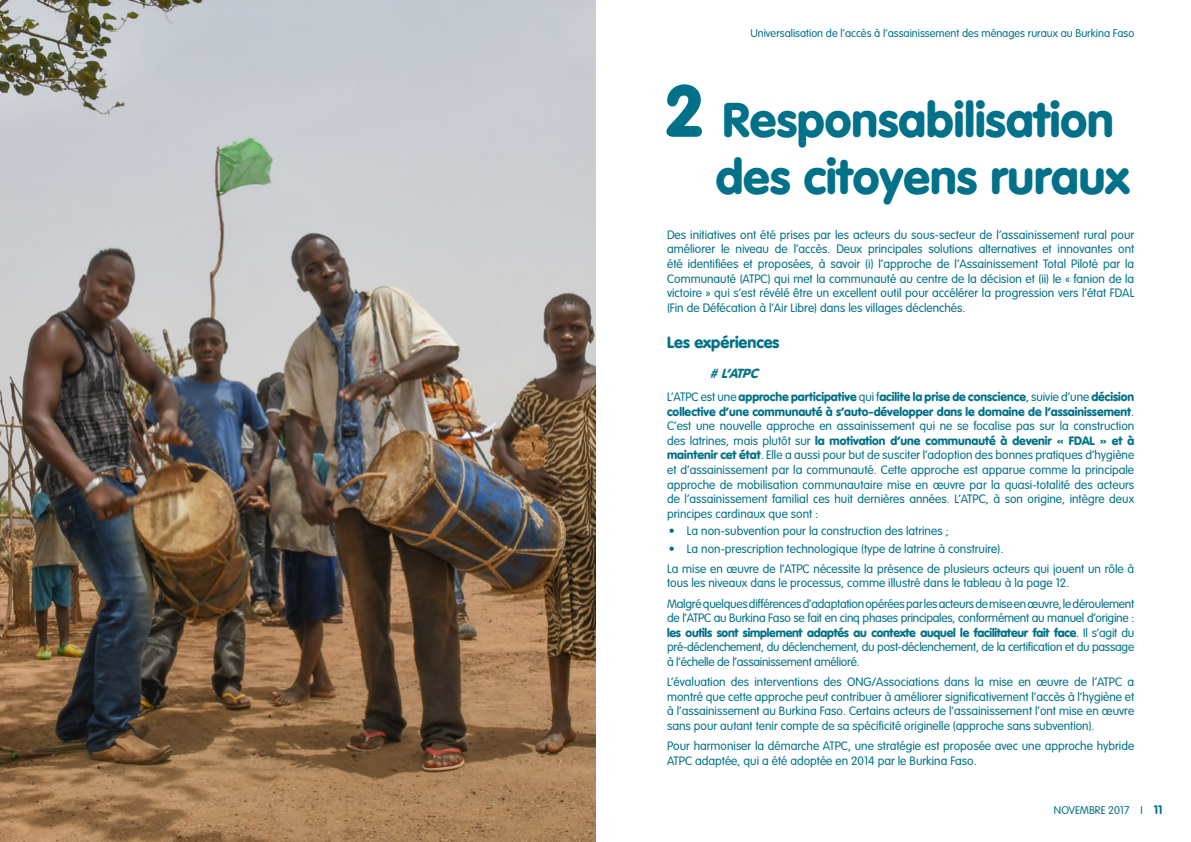
<style>
.page{position:relative;width:1191px;height:842px;background:#fff}
.page>*{position:absolute;margin:0;border:0;box-sizing:border-box;transform-origin:0 0}
.t1{font:900 48px/57.6px "VAG Rounded Std";color:#007188}
.t2{font:900 16px "VAG Rounded Std";color:#007188}
.t3{font:italic 900 13px "VAG Rounded Std";color:#007188}
.t4{font:300 12px/14.6px "VAG Rounded Std";color:#007188;text-align:justify}
.t5{font:300 12px/20.2px "VAG Rounded Std";letter-spacing:-.02em;color:#007188}
.t6{font:300 11px "VAG Rounded Std";color:#007188}
.s1{font-size:72px}
.s2{font-weight:900}
.s3{font-family:"VAG Rounded Bold";font-weight:400;font-size:12px}
</style>
<div class="page">
<img style="left:0;top:0;width:595px;height:842px">
<p class="t6" style="left:750px;top:27px;width:385px">Universalisation de l’accès à l’assainissement des ménages ruraux au Burkina Faso</p>
<h1 class="t1" style="left:715px;top:93px;width:415px;text-indent:-49px"><span class="s1">2</span> Responsabilisation des citoyens ruraux</h1>
<p class="t4" style="left:667px;top:228px;width:469px">Des initiatives ont été prises par les acteurs du sous-secteur de l’assainissement rural pour améliorer le niveau de l’accès. Deux principales solutions alternatives et innovantes ont été identifiées et proposées, à savoir (i) l’approche de l’Assainissement Total Piloté par la Communauté (ATPC) qui met la communauté au centre de la décision et (ii) le « fanion de la victoire » qui s’est révélé être un excellent outil pour accélérer la progression vers l’état FDAL (Fin de Défécation à l’Air Libre) dans les villages déclenchés.</p>
<h2 class="t2" style="left:667px;top:333px;width:114px">Les expériences</h2>
<p class="t3" style="left:709px;top:366px;width:54px">#L’ATPC</p>
<p class="t4" style="left:667px;top:390px;width:469px">L’ATPC est une <span class="s2">approche participative</span> qui f<span class="s2">acilite la prise de conscience</span>, suivie d’une <span class="s2">décision collective d’une communauté à s’auto-développer dans le domaine de l’assainissement</span>.<br>C’est une nouvelle approche en assainissement qui ne se focalise pas sur la construction des latrines, mais plutôt sur <span class="s2">la motivation d’une communauté à devenir « FDAL » et à maintenir cet état</span>. Elle a aussi pour but de susciter l’adoption des bonnes pratiques d’hygiène et d’assainissement par la communauté. Cette approche est apparue comme la principale approche de mobilisation communautaire mise en œuvre par la quasi-totalité des acteurs de l’assainissement familial ces huit dernières années. L’ATPC, à son origine, intègre deux principes cardinaux que sont :</p>
<p class="t4" style="left:669px;top:524px;width:281px">• La non-subvention pour la construction des latrines ;</p>
<p class="t4" style="left:667px;top:539px;width:469px;line-height:20.2px">• La non-prescription technologique (type de latrine à construire).<br>La mise en œuvre de l’ATPC nécessite la présence de plusieurs acteurs qui jouent un rôle à</p>
<p class="t5" style="left:667px;top:573px;width:469px">tous les niveaux dans le processus, comme illustré dans le tableau à la page 12.<br>Malgré quelques différences d’adaptation opérées par les acteurs de mise en œuvre, le déroulement</p>
<p class="t4" style="left:667px;top:611px;width:469px">de l’ATPC au Burkina Faso se fait en cinq phases principales, conformément au manuel d’origine : <span class="s2">les outils sont simplement adaptés au contexte auquel le facilitateur fait face</span>. Il s’agit du pré‑déclenchement, du déclenchement, du post-déclenchement, de la certification et du passage à l’échelle de l’assainissement amélioré.</p>
<p class="t4" style="left:667px;top:675px;width:469px">L’évaluation des interventions des ONG/Associations dans la mise en œuvre de l’ATPC a montré que cette approche peut contribuer à améliorer significativement l’accès à l’hygiène et à l’assainissement au Burkina Faso. Certains acteurs de l’assainissement l’ont mise en œuvre sans pour autant tenir compte de sa spécificité originelle (approche sans subvention).</p>
<p class="t4" style="left:667px;top:739px;width:469px">Pour harmoniser la démarche ATPC, une stratégie est proposée avec une approche hybride<br>ATPC adaptée, qui a été adoptée en 2014 par le Burkina Faso.</p>
<p class="t6" style="left:1054px;top:803px;width:110px">NOVEMBRE 2017 I <span class="s3">11</span></p>
</div>
